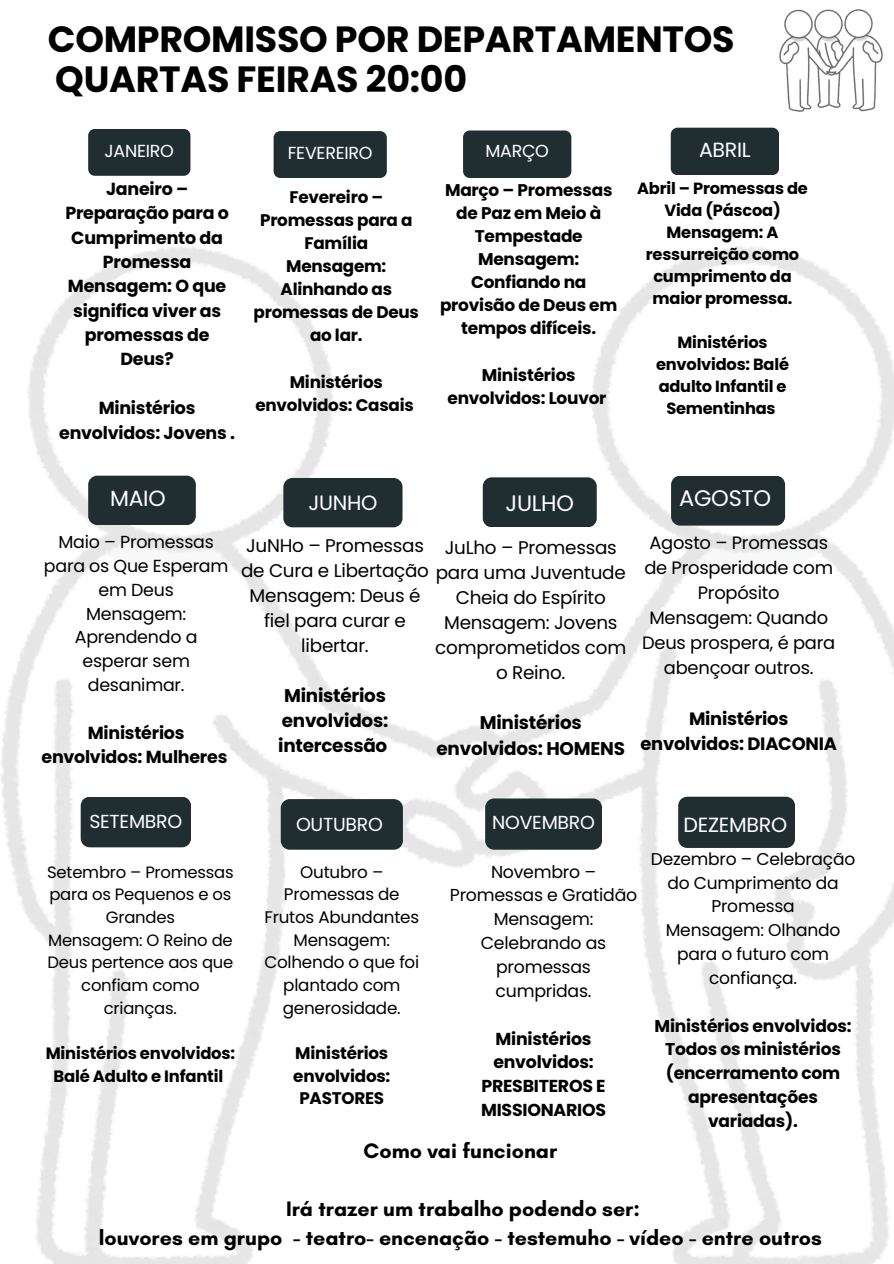
<style>
.page{position:relative;width:894px;height:1264px;background:#fff}
.page>*{position:absolute;margin:0;border:0;box-sizing:border-box;transform-origin:0 0}
.t1{font:700 36.45px/39.3px "Poppins";letter-spacing:-.01em;color:#000}
.t2{font:22.5px "Poppins";letter-spacing:-.015em;color:#fff}
.t3{font:22.35px "Poppins";letter-spacing:-.015em;color:#fff}
.t4{font:21.9px "Poppins";color:#fff}
.t5{font:700 21.3px/28.8px "Glacial Indifference";color:#000;text-align:center}
.t6{font:20.7px "Poppins";letter-spacing:-.015em;color:#fff}
.t7{font:20.55px "Poppins";letter-spacing:-.015em;color:#fff}
.t8{font:18.75px "Poppins";letter-spacing:-.015em;color:#fff}
.t9{font:18.3px/25px "Poppins";letter-spacing:-.015em;color:#000;text-align:center}
.t10{font:700 18.3px/25px "Poppins";letter-spacing:-.015em;color:#000;text-align:center}
.t11{font:17.85px/25px "Poppins";letter-spacing:-.015em;color:#000;text-align:center}
.t12{font:700 17.85px/25px "Poppins";letter-spacing:-.015em;color:#000;text-align:center}
.t13{font:700 17.4px/24.3px "Poppins";letter-spacing:-.015em;color:#000;text-align:center}
.t14{font:17.4px/23.9px "Poppins";letter-spacing:-.015em;color:#000;text-align:center}
.t15{font:17.4px "Poppins";letter-spacing:-.015em;color:#fff}
.t16{font:17.25px/23.9px "Poppins";letter-spacing:-.015em;color:#000;text-align:center}
.t17{font:700 17.25px/23.9px "Poppins";letter-spacing:-.015em;color:#000;text-align:center}
.t18{font:17.1px/23.9px "Poppins";letter-spacing:-.015em;color:#000;text-align:center}
.t19{font:700 17.1px/23.9px "Poppins";letter-spacing:-.015em;color:#000;text-align:center}
.t20{font:700 16.95px/23.1px "Poppins";letter-spacing:-.015em;color:#000;text-align:center}
.t21{font:700 16.8px/23.1px "Poppins";letter-spacing:-.015em;color:#000;text-align:center}
.t22{font:16.8px/22.6px "Poppins";letter-spacing:-.015em;color:#000;text-align:center}
.t23{font:16.35px/22.6px "Poppins";letter-spacing:-.015em;color:#000;text-align:center}
.t24{font:700 16.35px/22.6px "Poppins";letter-spacing:-.015em;color:#000;text-align:center}
.t25{font:700 16.2px/21.9px "Poppins";letter-spacing:-.015em;color:#000;text-align:center}
</style>
<div class="page">
<div style="left:88px;top:129px;width:102px;height:47px;background:#202e32"></div>
<div style="left:273px;top:131px;width:114px;height:47px;background:#202e32"></div>
<div style="left:463px;top:130px;width:108px;height:48px;background:#202e32"></div>
<div style="left:670px;top:128px;width:108px;height:47px;background:#202e32"></div>
<img style="left:1px;top:246px;width:892px;height:1017px">
<div style="left:88px;top:475px;width:108px;height:50px;background:#202e32;border-radius:9px"></div>
<div style="left:283px;top:478px;width:119px;height:49px;background:#202e32;border-radius:9px"></div>
<div style="left:482px;top:477px;width:114px;height:50px;background:#202e32;border-radius:9px"></div>
<div style="left:671px;top:475px;width:113px;height:50px;background:#202e32;border-radius:9px"></div>
<div style="left:81px;top:796px;width:110px;height:51px;background:#202e32"></div>
<div style="left:281px;top:799px;width:122px;height:50px;background:#202e32"></div>
<div style="left:485px;top:798px;width:117px;height:51px;background:#202e32"></div>
<div style="left:678px;top:796px;width:116px;height:52px;background:#202e32"></div>
<img style="left:779px;top:10px;width:103px;height:101px">
<p class="t1" style="left:48px;top:20px;width:688px">COMPROMISSO POR DEPARTAMENTOS<br>QUARTAS FEIRAS 20:00</p>
<h1 class="t15" style="left:104px;top:138px;width:71px">JANEIRO</h1>
<h4 class="t15" style="left:288px;top:141px;width:86px">FEVEREIRO</h4>
<h4 class="t15" style="left:485px;top:139px;width:65px">MARÇO</h4>
<h4 class="t7" style="left:698px;top:135px;width:53px">ABRIL</h4>
<h2 class="t13" style="left:65px;top:177px;width:165px">Janeiro –<br>Preparação para o<br>Cumprimento da<br>Promessa<br>Mensagem: O que significa viver as promessas de<br>Deus?</h2>
<h5 class="t13" style="left:59px;top:396px;width:177px">Ministérios envolvidos: Jovens .</h5>
<p class="t25" style="left:637px;top:178px;width:172px">Abril – Promessas de<br>Vida (Páscoa)</p>
<p class="t25" style="left:645px;top:222px;width:155px">Mensagem: A ressurreição como cumprimento da maior promessa.</p>
<p class="t25" style="left:656px;top:331px;width:134px">Ministérios envolvidos: Balé adulto Infantil e<br>Sementinhas</p>
<p class="t20" style="left:445px;top:178px;width:169px">Março – Promessas de Paz em Meio à<br>Tempestade</p>
<p class="t20" style="left:440px;top:247px;width:179px">Mensagem:<br>Confiando na provisão de Deus em tempos difíceis.</p>
<p class="t20" style="left:447px;top:363px;width:160px">Ministérios envolvidos: Louvor</p>
<h5 class="t21" style="left:260px;top:185px;width:154px">Fevereiro –<br>Promessas para a<br>Família</h5>
<p class="t21" style="left:253px;top:254px;width:167px">Mensagem:<br>Alinhando as promessas de Deus ao lar.</p>
<p class="t21" style="left:255px;top:370px;width:160px">Ministérios envolvidos: Casais</p>
<p class="t4" style="left:110px;top:483px;width:57px">MAIO</p>
<p class="t6" style="left:308px;top:488px;width:70px">JUNHO</p>
<h2 class="t3" style="left:505px;top:487px;width:70px">JULHO</h2>
<h6 class="t2" style="left:679px;top:482px;width:93px">AGOSTO</h6>
<h5 class="t14" style="left:44px;top:530px;width:186px">Maio – Promessas para os Que Esperam em Deus<br>Mensagem:<br>Aprendendo a esperar sem desanimar.</h5>
<h2 class="t13" style="left:41px;top:720px;width:187px;line-height:23.9px">Ministérios envolvidos: Mulheres</h2>
<h5 class="t11" style="left:642px;top:530px;width:195px">Agosto – Promessas de Prosperidade com<br>Propósito<br>Mensagem: Quando<br>Deus prospera, é para abençoar outros.</h5>
<h2 class="t12" style="left:640px;top:705px;width:198px">Ministérios envolvidos: DIACONIA</h2>
<h5 class="t9" style="left:241px;top:532px;width:189px">JuNHo – Promessas de Cura e Libertação<br>Mensagem: Deus é fiel para curar e libertar.</h5>
<h6 class="t10" style="left:278px;top:682px;width:111px">Ministérios envolvidos: intercessão</h6>
<h2 class="t9" style="left:435px;top:535px;width:192px">JuLho – Promessas para uma Juventude<br>Cheia do Espírito<br>Mensagem: Jovens comprometidos com o Reino.</h2>
<h6 class="t10" style="left:436px;top:710px;width:190px">Ministérios envolvidos: HOMENS</h6>
<h6 class="t8" style="left:89px;top:808px;width:94px">SETEMBRO</h6>
<h5 class="t8" style="left:296px;top:811px;width:88px">OUTUBRO</h5>
<h4 class="t8" style="left:492px;top:809px;width:104px">NOVEMBRO</h4>
<p class="t7" style="left:683px;top:810px;width:105px">DEZEMBRO</p>
<p class="t23" style="left:47px;top:860px;width:188px">Setembro – Promessas para os Pequenos e os<br>Grandes</p>
<p class="t23" style="left:47px;top:928px;width:187px">Mensagem: O Reino de<br>Deus pertence aos que confiam como crianças.</p>
<h4 class="t24" style="left:46px;top:1041px;width:191px">Ministérios envolvidos:<br>Balé Adulto e Infantil</h4>
<h5 class="t18" style="left:650px;top:846px;width:206px">Dezembro – Celebração do Cumprimento da<br>Promessa<br>Mensagem: Olhando para o futuro com confiança.</h5>
<h2 class="t19" style="left:654px;top:1013px;width:198px">Ministérios envolvidos:<br>Todos os ministérios (encerramento com apresentações variadas).</h2>
<h4 class="t16" style="left:450px;top:859px;width:189px">Novembro –<br>Promessas e Gratidão<br>Mensagem:<br>Celebrando as promessas cumpridas.</h4>
<h6 class="t17" style="left:481px;top:1026px;width:126px">Ministérios envolvidos:<br>PRESBITEROS E<br>MISSIONARIOS</h6>
<p class="t22" style="left:264px;top:860px;width:156px">Outubro –<br>Promessas de<br>Frutos Abundantes</p>
<p class="t22" style="left:264px;top:928px;width:156px">Mensagem:<br>Colhendo o que foi plantado com generosidade.</p>
<p class="t21" style="left:293px;top:1041px;width:99px;line-height:22.6px">Ministérios envolvidos:<br>PASTORES</p>
<h6 class="t5" style="left:363px;top:1136px;width:195px">Como vai funcionar</h6>
<h5 class="t5" style="left:99px;top:1193px;width:724px">Irá trazer um trabalho podendo ser:<br>louvores em grupo - teatro- encenação - testemuho - vídeo - entre outros</h5>
</div>
